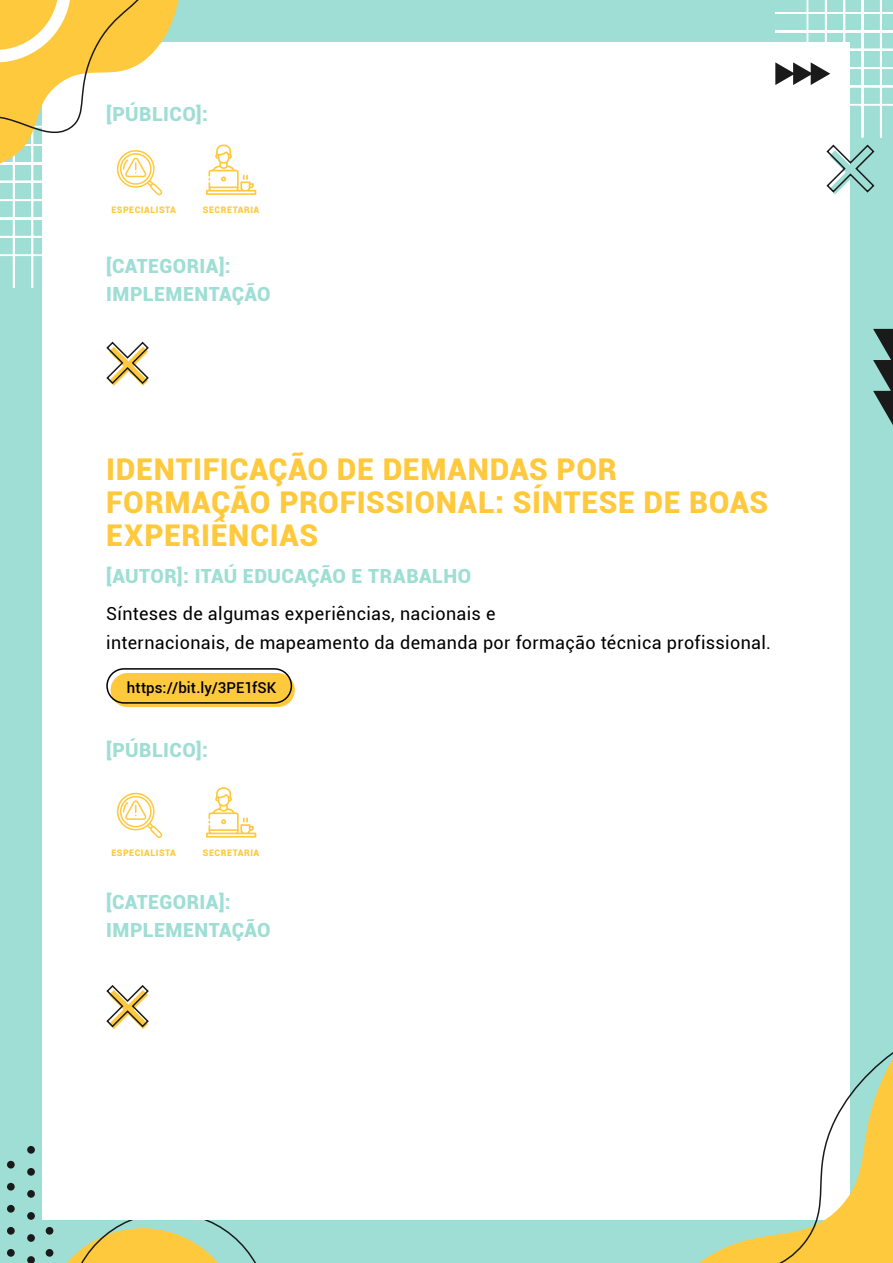
<style>
.page{position:relative;width:893px;height:1263px;background:#9eded4}
.page>*{position:absolute;margin:0;border:0;box-sizing:border-box;transform-origin:0 0}
.t1{font:900 30px/33px "Roboto";letter-spacing:.02em;color:#ffc93d}
.t2{font:900 19.5px/28.5px "Roboto";letter-spacing:.02em;color:#9eded4}
.t3{font:18px/28.5px "Roboto";letter-spacing:.02em;color:#000}
.t4{font:500 15px "Roboto";letter-spacing:.005em;color:#000}
.t5{font:900 9px "Roboto";letter-spacing:.055em;color:#ffc93d}
</style>
<div class="page">
<hr style="left:0;top:94px;width:1px;height:194px;background:#fff">
<hr style="left:13px;top:94px;width:2px;height:194px;background:#fff">
<hr style="left:31px;top:94px;width:2px;height:194px;background:#fff">
<hr style="left:0;top:199px;width:120px;height:2px;background:#fff">
<hr style="left:0;top:218px;width:120px;height:1px;background:#fff">
<hr style="left:0;top:236px;width:120px;height:2px;background:#fff">
<hr style="left:0;top:254px;width:120px;height:2px;background:#fff">
<svg style="left:873px;top:329px;width:20px;height:96px"></svg>
<svg style="left:45px;top:1220px;width:211px;height:43px"></svg>
<div style="left:46px;top:1227px;width:7px;height:8px;background:#1a1a1a;border-radius:50%"></div>
<div style="left:46px;top:1249px;width:7px;height:8px;background:#1a1a1a;border-radius:50%"></div>
<div style="left:27px;top:1146px;width:8px;height:8px;background:#1a1a1a;border-radius:50%"></div>
<div style="left:27px;top:1168px;width:8px;height:8px;background:#1a1a1a;border-radius:50%"></div>
<div style="left:27px;top:1190px;width:8px;height:8px;background:#1a1a1a;border-radius:50%"></div>
<div style="left:27px;top:1212px;width:8px;height:8px;background:#1a1a1a;border-radius:50%"></div>
<div style="left:27px;top:1234px;width:8px;height:8px;background:#1a1a1a;border-radius:50%"></div>
<div style="left:27px;top:1256px;width:8px;height:7px;background:#1a1a1a;border-radius:50%"></div>
<div style="left:7px;top:1161px;width:8px;height:7px;background:#1a1a1a;border-radius:50%"></div>
<div style="left:7px;top:1183px;width:8px;height:7px;background:#1a1a1a;border-radius:50%"></div>
<div style="left:7px;top:1205px;width:8px;height:7px;background:#1a1a1a;border-radius:50%"></div>
<div style="left:7px;top:1227px;width:8px;height:8px;background:#1a1a1a;border-radius:50%"></div>
<div style="left:7px;top:1249px;width:8px;height:8px;background:#1a1a1a;border-radius:50%"></div>
<div style="left:43px;top:43px;width:807px;height:1177px;background:#fff"></div>
<hr style="left:806px;top:0;width:2px;height:137px;background:#fff">
<hr style="left:825px;top:0;width:2px;height:137px;background:#fff">
<hr style="left:843px;top:0;width:2px;height:137px;background:#fff">
<hr style="left:862px;top:0;width:1px;height:137px;background:#fff">
<hr style="left:880px;top:0;width:2px;height:137px;background:#fff">
<hr style="left:775px;top:0;width:118px;height:1px;background:#fff">
<hr style="left:775px;top:12px;width:118px;height:2px;background:#fff">
<hr style="left:775px;top:30px;width:118px;height:2px;background:#fff">
<hr style="left:775px;top:49px;width:118px;height:2px;background:#fff">
<hr style="left:775px;top:67px;width:118px;height:2px;background:#fff">
<hr style="left:775px;top:86px;width:118px;height:1px;background:#fff">
<hr style="left:775px;top:104px;width:118px;height:2px;background:#fff">
<svg style="left:826px;top:144px;width:49px;height:50px"></svg>
<svg style="left:775px;top:62px;width:55px;height:23px"></svg>
<svg style="left:699px;top:1052px;width:194px;height:211px"></svg>
<svg style="left:206px;top:144px;width:50px;height:51px"></svg>
<svg style="left:206px;top:787px;width:50px;height:51px"></svg>
<svg style="left:0;top:0;width:194px;height:195px"></svg>
<svg style="left:117px;top:792px;width:45px;height:46px"></svg>
<svg style="left:106px;top:341px;width:43px;height:45px"></svg>
<svg style="left:106px;top:985px;width:43px;height:44px"></svg>
<div style="left:111px;top:673px;width:184px;height:34px;background:#ffc93d;border-radius:17px"></div>
<div style="left:106px;top:668px;width:186px;height:36px;border:2px solid #000;border-radius:17px"></div>
<p class="t2" style="left:106px;top:99px;width:103px">[PÚBLICO]:</p>
<p class="t5" style="left:111px;top:204px;width:66px">ESPECIALISTA</p>
<p class="t5" style="left:203px;top:204px;width:58px">SECRETARIA</p>
<p class="t2" style="left:106px;top:251px;width:166px">[CATEGORIA]:<br>IMPLEMENTAÇÃO</p>
<h1 class="t1" style="left:106px;top:452px;width:663px">IDENTIFICAÇÃO DE DEMANDAS POR<br>FORMAÇÃO PROFISSIONAL: SÍNTESE DE BOAS<br>EXPERIÊNCIAS</h1>
<p class="t2" style="left:106px;top:561px;width:366px">[AUTOR]: ITAÚ EDUCAÇÃO E TRABALHO</p>
<p class="t3" style="left:106px;top:599px;width:666px">Sínteses de algumas experiências, nacionais e<br>internacionais, de mapeamento da demanda por formação técnica profissional.</p>
<p class="t4" style="left:127px;top:677px;width:151px">https://bit.ly/3PE1fSK</p>
<p class="t2" style="left:106px;top:735px;width:103px">[PÚBLICO]:</p>
<p class="t5" style="left:111px;top:846px;width:66px">ESPECIALISTA</p>
<p class="t5" style="left:203px;top:846px;width:58px">SECRETARIA</p>
<p class="t2" style="left:106px;top:887px;width:166px">[CATEGORIA]:<br>IMPLEMENTAÇÃO</p>
</div>
